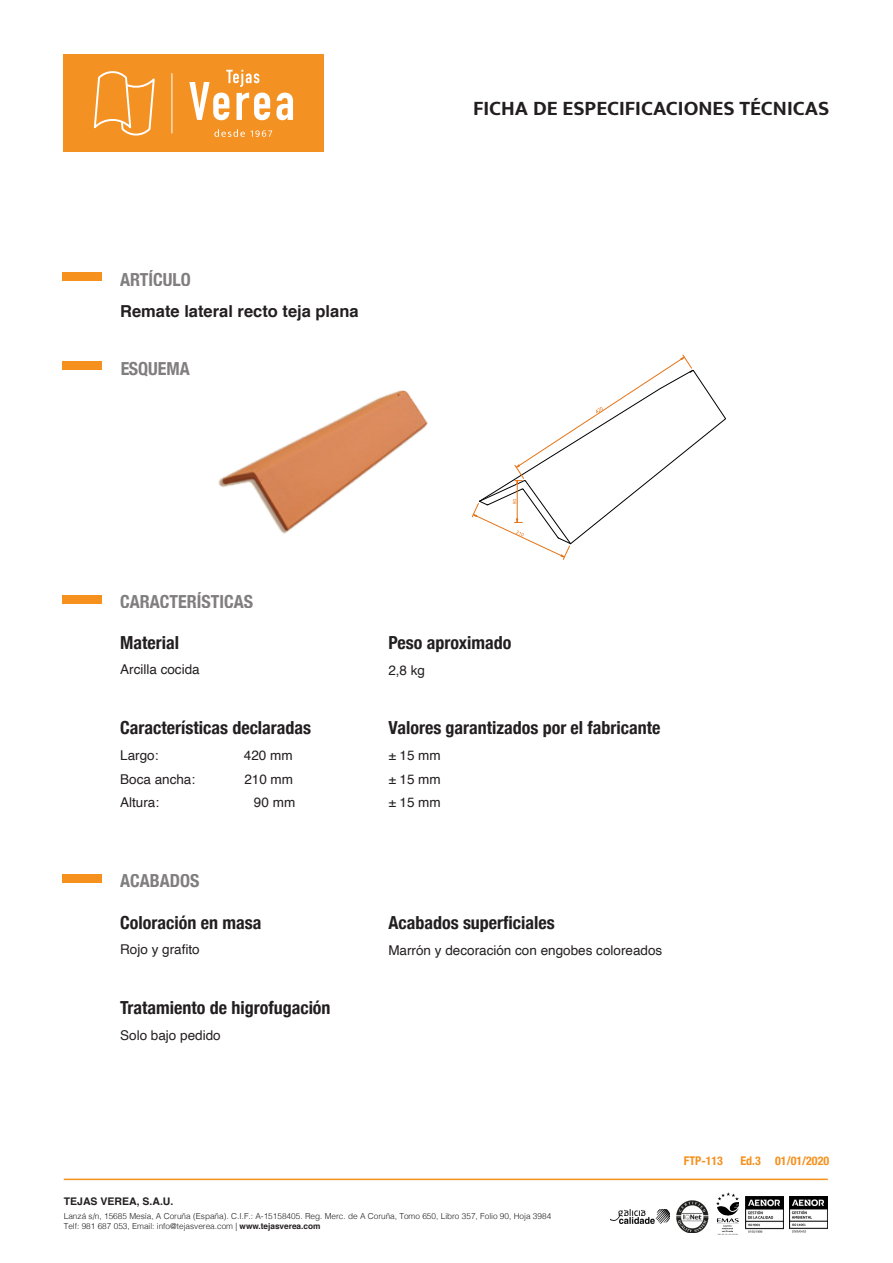
<style>
.page{position:relative;width:893px;height:1263px;background:#fff}
.page>*{position:absolute;margin:0;border:0;box-sizing:border-box;transform-origin:0 0}
.t1{font:700 21px "Mukta";color:#231f20}
.t2{font:700 condensed 18px "Helvetica Neue";color:#231f20}
.t3{font:700 16.5px "Helvetica";color:#231f20}
.t4{font:13.5px "Helvetica";color:#231f20}
.t5{font:700 condensed 12px "Helvetica Neue";color:#f6911e}
.t6{font:700 10.5px "Helvetica";color:#231f20}
.t7{font:300 8.25px "Helvetica";color:#231f20}
.s1{font-weight:700}
</style>
<div class="page">
<div style="left:62px;top:273px;width:39px;height:8px;background:#f6911e"></div>
<div style="left:62px;top:361px;width:39px;height:9px;background:#f6911e"></div>
<div style="left:62px;top:595px;width:39px;height:8px;background:#f6911e"></div>
<div style="left:62px;top:874px;width:39px;height:9px;background:#f6911e"></div>
<img style="left:218px;top:390px;width:210px;height:144px">
<svg style="left:472px;top:355px;width:254px;height:204px"></svg>
<hr style="left:64px;top:1178px;width:764px;height:2px;background:#f6911e">
<img style="left:746px;top:1197px;width:38px;height:36px">
<img style="left:790px;top:1197px;width:38px;height:36px">
<img style="left:716px;top:1192px;width:22px;height:43px">
<img style="left:676px;top:1200px;width:32px;height:32px">
<img style="left:611px;top:1209px;width:59px;height:14px">
<div style="left:64px;top:54px;width:260px;height:97px;background:#f39123"></div>
<svg style="left:93px;top:71px;width:62px;height:65px"></svg>
<hr style="left:172px;top:73px;width:1px;height:60px;background:#fff">
<svg style="left:214px;top:129px;width:31px;height:8px"></svg>
<svg style="left:251px;top:130px;width:21px;height:7px"></svg>
<svg style="left:189px;top:70px;width:81px;height:50px"></svg>
<svg style="left:276px;top:93px;width:17px;height:27px"></svg>
<p class="t2" style="left:120px;top:264px;width:72px">ARTÍCULO</p>
<p class="t3" style="left:120px;top:297px;width:240px">Remate lateral recto teja plana</p>
<p class="t2" style="left:120px;top:353px;width:71px">ESQUEMA</p>
<p class="t1" style="left:473px;top:95px;width:358px">FICHA DE ESPECIFICACIONES TÉCNICAS</p>
<p class="t2" style="left:120px;top:586px;width:134px">CARACTERÍSTICAS</p>
<p class="t2" style="left:120px;top:627px;width:60px">Material</p>
<p class="t2" style="left:388px;top:627px;width:125px">Peso aproximado</p>
<p class="t4" style="left:120px;top:659px;width:81px">Arcilla cocida</p>
<p class="t4" style="left:388px;top:660px;width:38px">2,8 kg</p>
<p class="t2" style="left:120px;top:713px;width:192px">Características declaradas</p>
<p class="t2" style="left:388px;top:713px;width:274px">Valores garantizados por el fabricante</p>
<p class="t4" style="left:120px;top:744px;width:40px">Largo:</p>
<p class="t4" style="left:120px;top:769px;width:77px">Boca ancha:</p>
<p class="t4" style="left:120px;top:792px;width:41px">Altura:</p>
<p class="t2" style="left:120px;top:866px;width:81px">ACABADOS</p>
<p class="t4" style="left:244px;top:744px;width:50px">420 mm</p>
<p class="t4" style="left:388px;top:744px;width:54px">± 15 mm</p>
<p class="t4" style="left:244px;top:769px;width:50px">210 mm</p>
<p class="t4" style="left:254px;top:792px;width:43px">90 mm</p>
<p class="t4" style="left:388px;top:769px;width:54px">± 15 mm</p>
<p class="t4" style="left:388px;top:792px;width:54px">± 15 mm</p>
<p class="t2" style="left:120px;top:907px;width:143px">Coloración en masa</p>
<p class="t4" style="left:120px;top:939px;width:81px">Rojo y grafito</p>
<p class="t2" style="left:120px;top:993px;width:212px">Tratamiento de higrofugación</p>
<p class="t4" style="left:120px;top:1024px;width:102px">Solo bajo pedido</p>
<p class="t2" style="left:388px;top:907px;width:168px">Acabados superficiales</p>
<p class="t4" style="left:388px;top:940px;width:275px">Marrón y decoración con engobes coloreados</p>
<p class="t6" style="left:64px;top:1193px;width:111px">TEJAS VEREA, S.A.U.</p>
<p class="t7" style="left:64px;top:1209px;width:489px">Lanzá s/n, 15685 Mesía, A Coruña (España). C.I.F.: A-15158405. Reg. Merc. de A Coruña, Tomo 650, Libro 357, Folio 90, Hoja 3984</p>
<p class="t7" style="left:64px;top:1219px;width:258px">Telf: 981 687 053, Email: info@tejasverea.com | <span class="s1">www.tejasverea.com</span></p>
<p class="t5" style="left:684px;top:1151px;width:41px">FTP-113</p>
<p class="t5" style="left:740px;top:1151px;width:90px">Ed.3 01/01/2020</p>
</div>
